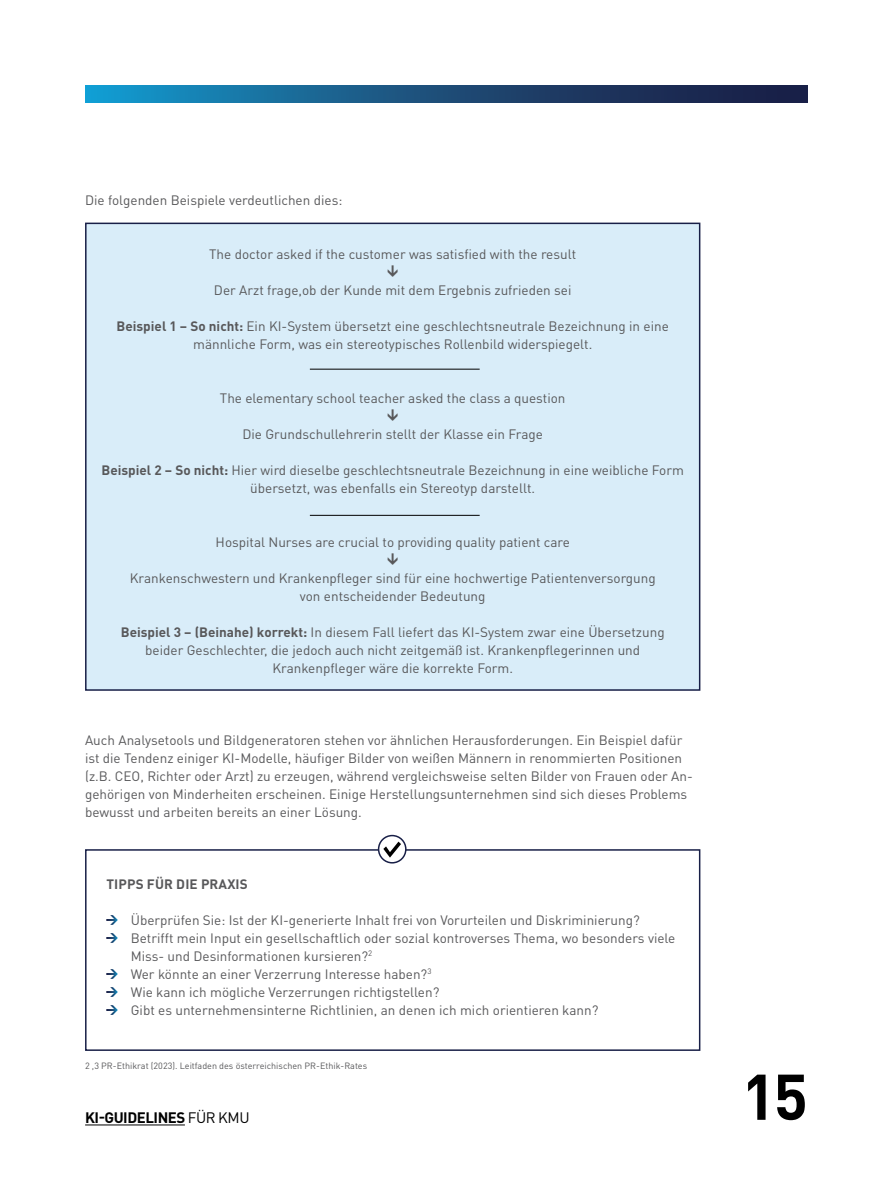
<style>
.page{position:relative;width:893px;height:1191px;background:#fff}
.page>*{position:absolute;margin:0;border:0;box-sizing:border-box;transform-origin:0 0}
.t1{font:700 63.45px "DIN";color:#000}
.t2{font:700 15px "DIN Pro";letter-spacing:-.03em;color:#000}
.t3{font:13.5px/18px "DIN Pro";color:#58585a;text-align:center}
.t4{font:700 13.5px "DIN Pro";letter-spacing:.01em;color:#58585a}
.t5{font:9px "DIN Pro";color:#58585a}
.s1{font-weight:700}
.s2{font-weight:400}
</style>
<div class="page">
<div style="left:85px;top:223px;width:615px;height:468px;background:#d9edf9;border:2px solid #181f47"></div>
<svg style="left:106px;top:915px;width:12px;height:10px"></svg>
<svg style="left:106px;top:933px;width:12px;height:10px"></svg>
<svg style="left:106px;top:969px;width:12px;height:10px"></svg>
<svg style="left:106px;top:987px;width:12px;height:10px"></svg>
<svg style="left:106px;top:1005px;width:12px;height:10px"></svg>
<hr style="left:85px;top:1124px;width:100px;height:1px;background:#000">
<hr style="left:310px;top:369px;width:170px;height:1px;background:#000">
<hr style="left:310px;top:515px;width:170px;height:1px;background:#000">
<div style="left:85px;top:849px;width:615px;height:202px;border:2px solid #181f47"></div>
<svg style="left:379px;top:835px;width:27px;height:27px"></svg>
<div style="left:378px;top:835px;width:29px;height:28px;border:2px solid #181f47;border-radius:50%"></div>
<svg style="left:383px;top:841px;width:18px;height:16px"></svg>
<svg style="left:85px;top:85px;width:723px;height:17px;background:#1a537f"></svg>
<p class="t3" style="left:85px;top:190px;width:259px">Die folgenden Beispiele verdeutlichen dies:</p>
<p class="t3" style="left:209px;top:244px;width:368px">The doctor asked if the customer was satisfied with the result</p>
<p class="t3" style="left:214px;top:280px;width:359px">Der Arzt frage,ob der Kunde mit dem Ergebnis zufrieden sei</p>
<p class="t3" style="left:117px;top:316px;width:554px"><span class="s1">Beispiel 1 – So nicht:</span> Ein KI-System übersetzt eine geschlechtsneutrale Bezeichnung in eine männliche Form, was ein stereotypisches Rollenbild widerspiegelt.</p>
<p class="t3" style="left:220px;top:388px;width:347px">The elementary school teacher asked the class a question</p>
<p class="t3" style="left:242px;top:424px;width:302px">Die Grundschullehrerin stellt der Klasse ein Frage</p>
<p class="t3" style="left:101px;top:460px;width:584px"><span class="s1">Beispiel 2 – So nicht:</span> H ier wird dieselbe geschlechtsneutrale Bezeichnung in eine weibliche Form übersetzt, was ebenfalls ein Stereotyp darstellt.</p>
<p class="t3" style="left:216px;top:532px;width:356px">Hospital N urses are crucial to providing quality patient care</p>
<p class="t3" style="left:130px;top:568px;width:527px">Krankenschwestern und Krankenpfleger sind für eine hochwertige Patientenversorgung von entscheidender Bedeutung</p>
<p class="t3" style="left:121px;top:622px;width:545px"><span class="s1">Beispiel 3 – (Beinahe) korrekt:</span> In diesem Fall liefert das KI-System zwar eine Ü bersetzung beider Geschlechter, die jedoch auch nicht zeitgemäß ist. Krankenpflegerinnen und<br>Krankenpfleger wäre die korrekte Form.</p>
<p class="t3" style="left:85px;top:730px;width:609px;text-align:left">Auch Analysetools und Bildgeneratoren stehen vor ähnlichen Herausforderungen. Ein Beispiel dafür ist die Tendenz einiger KI-Modelle, häufiger Bilder von weißen Männern in renommierten Positionen (z.B. CEO, Richter oder Arzt) zu erzeugen, während vergleichsweise selten Bilder von Frauen oder An&shy;gehörigen von Minderheiten erscheinen. Einige Herstellungsunternehmen sind sich dieses Problems bewusst und arbeiten bereits an einer Lösung.</p>
<p class="t4" style="left:106px;top:874px;width:143px">Tipps fü r di e Praxis</p>
<p class="t3" style="left:131px;top:910px;width:546px;text-align:left">Ü berprüfen Sie: Ist der KI-generierte Inhalt frei von Vorurteilen und Diskriminierung?<br>Betrifft mein Input ein gesellschaftlich oder sozial kontroverses Thema, wo besonders viele Miss- und Desinformationen kursieren?<sup>2<br></sup>Wer könnte an einer Verzerrung Interesse haben?<sup>3<br></sup>Wie kann ich mögliche Verzerrungen richtigstellen?<br>Gibt es unternehmensinterne Richtlinien, an denen ich mich orientieren kann?</p>
<p class="t5" style="left:85px;top:1059px;width:284px">2 ,3 PR-Ethikrat (2023). Leitfaden des österreichischen PR-Ethik-Rates</p>
<p class="t2" style="left:85px;top:1107px;width:166px">KI-Gui deli nes <span class="s2">für KMU</span></p>
<h1 class="t1" style="left:742px;top:1055px;width:68px">15</h1>
</div>
